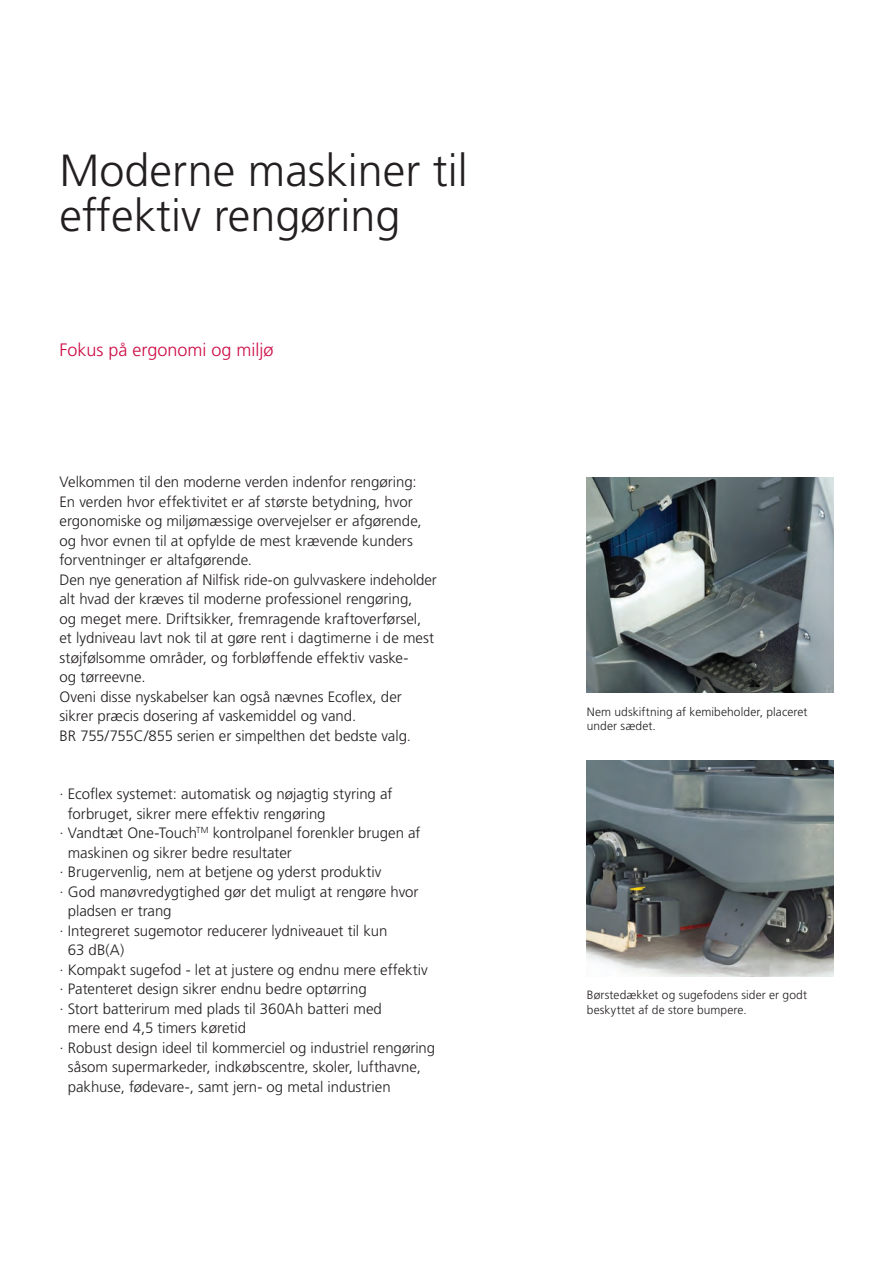
<style>
.page{position:relative;width:893px;height:1263px;background:#fff}
.page>*{position:absolute;margin:0;border:0;box-sizing:border-box;transform-origin:0 0}
.t1{font:300 45px/45px "Frutiger LT Std";color:#231f20}
.t2{font:300 18px "Frutiger LT Std";color:#cd0c44}
.N_Body_text_9_12{font:300 15px/19.5px "Frutiger LT Std";color:#231f20}
.N_Caption_7_9_5{font:300 12px/14.4px "Frutiger LT Std";letter-spacing:.005em;color:#231f20}
</style>
<div class="page">
<img style="left:587px;top:477px;width:246px;height:215px">
<img style="left:587px;top:761px;width:246px;height:215px">
<p class="t1" style="left:60px;top:148px;width:410px">Moderne maskiner til effektiv rengøring</p>
<p class="t2" style="left:60px;top:340px;width:216px">Fokus på ergonomi og miljø</p>
<p class="N_Body_text_9_12" style="left:60px;top:472px;width:359px">Velkommen til den moderne verden indenfor rengøring:</p>
<p class="N_Body_text_9_12" style="left:60px;top:492px;width:364px">En verden hvor effektivitet er af største betydning, hvor ergonomiske og miljømæssige overvejelser er afgørende, og hvor evnen til at opfylde de mest krævende kunders forventninger er altafgørende.</p>
<p class="N_Body_text_9_12" style="left:60px;top:570px;width:379px">Den nye generation af Nilfisk ride-on gulvvaskere indeholder alt hvad der kræves til moderne professionel rengøring,<br>og meget mere. Driftsikker, fremragende kraftoverførsel, et lydniveau lavt nok til at gøre rent i dagtimerne i de mest støjfølsomme områder, og forbløffende effektiv vaske-<br>og tørreevne.<br>Oveni disse nyskabelser kan også nævnes Ecoflex, der sikrer præcis dosering af vaskemiddel og vand.</p>
<p class="N_Body_text_9_12" style="left:60px;top:726px;width:353px">BR 755/755C/855 serien er simpelthen det bedste valg.</p>
<p class="N_Body_text_9_12" style="left:68px;top:784px;width:326px;text-indent:-8px">· Ecoflex systemet: automatisk og nøjagtig styring af forbruget, sikrer mere effektiv rengøring</p>
<p class="N_Body_text_9_12" style="left:68px;top:823px;width:354px;text-indent:-8px">· Vandtæt One-Touch<sup>TM</sup> kontrolpanel forenkler brugen af maskinen og sikrer bedre resultater</p>
<p class="N_Body_text_9_12" style="left:60px;top:862px;width:324px">· Brugervenlig, nem at betjene og yderst produktiv</p>
<p class="N_Body_text_9_12" style="left:68px;top:882px;width:352px;text-indent:-8px">· God manøvredygtighed gør det muligt at rengøre hvor pladsen er trang</p>
<p class="N_Body_text_9_12" style="left:68px;top:921px;width:321px;text-indent:-8px">· Integreret sugemotor reducerer lydniveauet til kun<br>63 dB(A)</p>
<p class="N_Body_text_9_12" style="left:60px;top:960px;width:370px">· Kompakt sugefod - let at justere og endnu mere effektiv</p>
<p class="N_Body_text_9_12" style="left:60px;top:979px;width:309px">· Patenteret design sikrer endnu bedre optørring</p>
<p class="N_Body_text_9_12" style="left:68px;top:999px;width:316px;text-indent:-8px">· Stort batterirum med plads til 360Ah batteri med mere end 4,5 timers køretid</p>
<p class="N_Body_text_9_12" style="left:68px;top:1038px;width:369px;text-indent:-8px">· Robust design ideel til kommerciel og industriel rengøring såsom supermarkeder, indkøbscentre, skoler, lufthavne, pakhuse, fødevare-, samt jern- og metal industrien</p>
<p class="N_Caption_7_9_5" style="left:587px;top:704px;width:222px">Nem udskiftning af kemibeholder, placeret under sædet.</p>
<p class="N_Caption_7_9_5" style="left:587px;top:988px;width:222px">Børstedækket og sugefodens sider er godt</p>
<p class="N_Caption_7_9_5" style="left:587px;top:1002px;width:161px">beskyttet af de store bumpere.</p>
</div>
